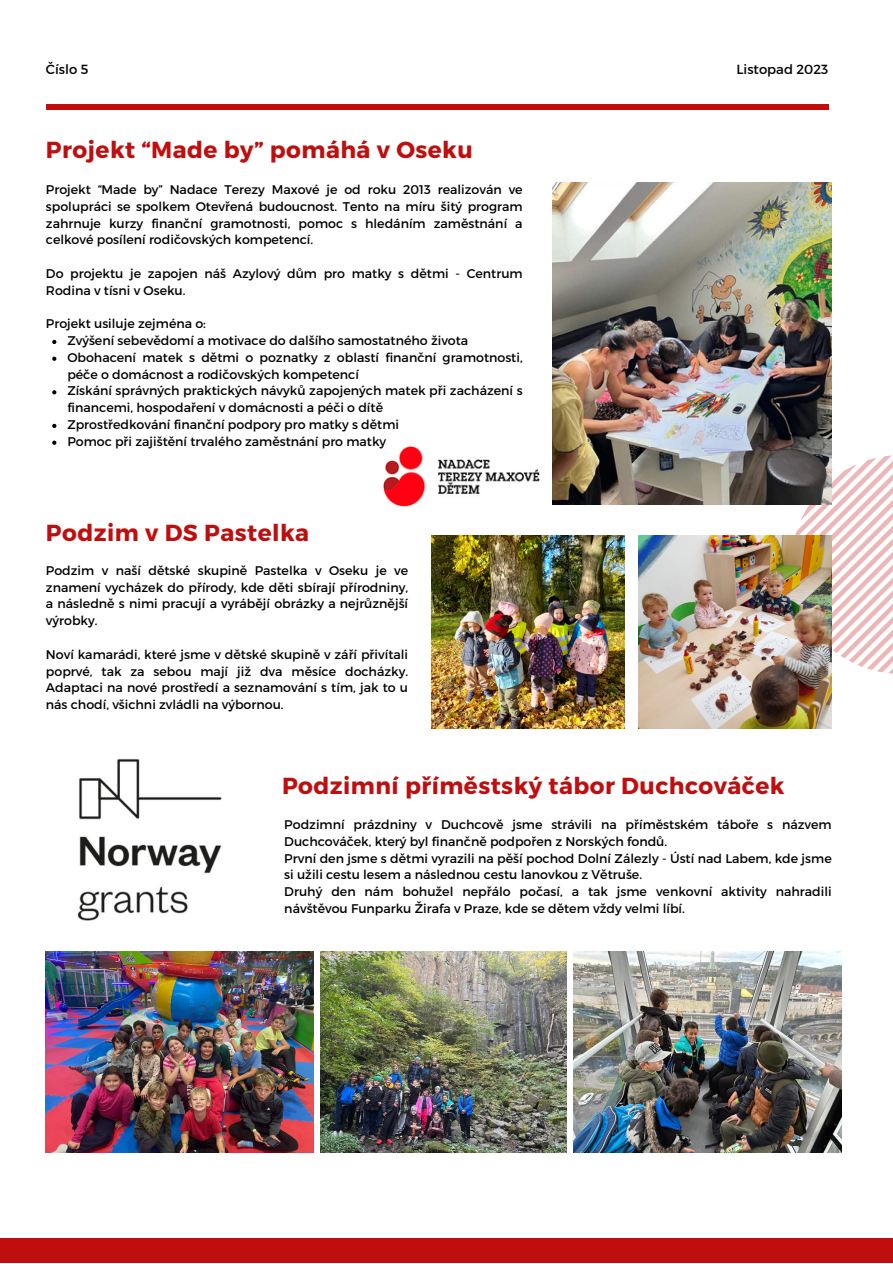
<style>
.page{position:relative;width:893px;height:1264px;background:#fff}
.page>*{position:absolute;margin:0;border:0;box-sizing:border-box;transform-origin:0 0}
.t1{font:700 23.25px "Montserrat";letter-spacing:.02em;color:#c00e0f}
.t2{font:13.2px "Montserrat";color:#000}
.t3{font:12.6px/16.8px "Montserrat";color:#000}
</style>
<div class="page">
<svg style="left:791px;top:455px;width:101px;height:219px"></svg>
<div style="left:0;top:1237px;width:892px;height:25px;background:#c00e0f"></div>
<div style="left:46px;top:104px;width:782px;height:6px;background:#c00e0f"></div>
<img style="left:552px;top:183px;width:279px;height:321px">
<img style="left:431px;top:535px;width:193px;height:194px">
<img style="left:638px;top:535px;width:193px;height:193px">
<img style="left:77px;top:759px;width:145px;height:162px">
<img style="left:46px;top:951px;width:267px;height:201px">
<img style="left:320px;top:951px;width:247px;height:201px">
<img style="left:573px;top:951px;width:268px;height:201px">
<img style="left:383px;top:446px;width:157px;height:61px">
<svg style="left:52px;top:340px;width:4px;height:4px"></svg>
<svg style="left:52px;top:356px;width:4px;height:5px"></svg>
<svg style="left:52px;top:390px;width:4px;height:4px"></svg>
<svg style="left:52px;top:424px;width:4px;height:4px"></svg>
<svg style="left:52px;top:440px;width:4px;height:5px"></svg>
<p class="t2" style="left:46px;top:60px;width:44px">Číslo 5</p>
<p class="t2" style="left:736px;top:60px;width:93px">Listopad 2023</p>
<p class="t1" style="left:46px;top:135px;width:428px">Projekt “Made by” pomáhá v Oseku</p>
<p class="t3" style="left:46px;top:180px;width:478px;text-align:justify">Projekt “Made by” Nadace Terezy Maxové je od roku 2013 realizován ve spolupráci se spolkem Otevřená budoucnost. Tento na míru šitý program zahrnuje kurzy finanční gramotnosti, pomoc s hledáním zaměstnání a celkové posílení rodičovských kompetencí.</p>
<p class="t3" style="left:46px;top:264px;width:478px">Do projektu je zapojen náš Azylový dům pro matky s dětmi - Centrum<br>Rodina v tísni v Oseku.</p>
<p class="t3" style="left:46px;top:315px;width:161px">Projekt usiluje zejména o:</p>
<p class="t3" style="left:67px;top:331px;width:402px">Zvýšení sebevědomí a motivace do dalšího samostatného života</p>
<p class="t3" style="left:67px;top:348px;width:457px">Obohacení matek s dětmi o poznatky z oblastí finanční gramotnosti, péče o domácnost a rodičovských kompetencí</p>
<p class="t3" style="left:67px;top:382px;width:457px">Získání správných praktických návyků zapojených matek při zacházení s financemi, hospodaření v domácnosti a péči o dítě</p>
<p class="t3" style="left:67px;top:415px;width:333px">Zprostředkování finanční podpory pro matky s dětmi</p>
<p class="t3" style="left:67px;top:432px;width:320px">Pomoc při zajištění trvalého zaměstnání pro matky</p>
<p class="t1" style="left:46px;top:518px;width:264px">Podzim v DS Pastelka</p>
<p class="t3" style="left:46px;top:561px;width:364px;text-align:justify">Podzim v naší dětské skupině Pastelka v Oseku je ve znamení vycházek do přírody, kde děti sbírají přírodniny, a následně s nimi pracují a vyrábějí obrázky a nejrůznější výrobky.</p>
<p class="t3" style="left:46px;top:645px;width:364px;text-align:justify">Noví kamarádi, které jsme v dětské skupině v září přivítali poprvé, tak za sebou mají již dva měsíce docházky.<br>Adaptaci na nové prostředí a seznamování s tím, jak to u nás chodí, všichni zvládli na výbornou.</p>
<p class="t1" style="left:282px;top:770px;width:504px">Podzimní příměstský tábor Duchcováček</p>
<p class="t3" style="left:284px;top:815px;width:549px">Podzimní prázdniny v Duchcově jsme strávili na příměstském táboře s názvem<br>Duchcováček, který byl finančně podpořen z Norských fondů.</p>
<p class="t3" style="left:284px;top:849px;width:549px">První den jsme s dětmi vyrazili na pěší pochod Dolní Zálezly - Ústí nad Labem, kde jsme si užili cestu lesem a následnou cestu lanovkou z Větruše.</p>
<p class="t3" style="left:284px;top:882px;width:549px">Druhý den nám bohužel nepřálo počasí, a tak jsme venkovní aktivity nahradili návštěvou Funparku Žirafa v Praze, kde se dětem vždy velmi líbí.</p>
</div>
